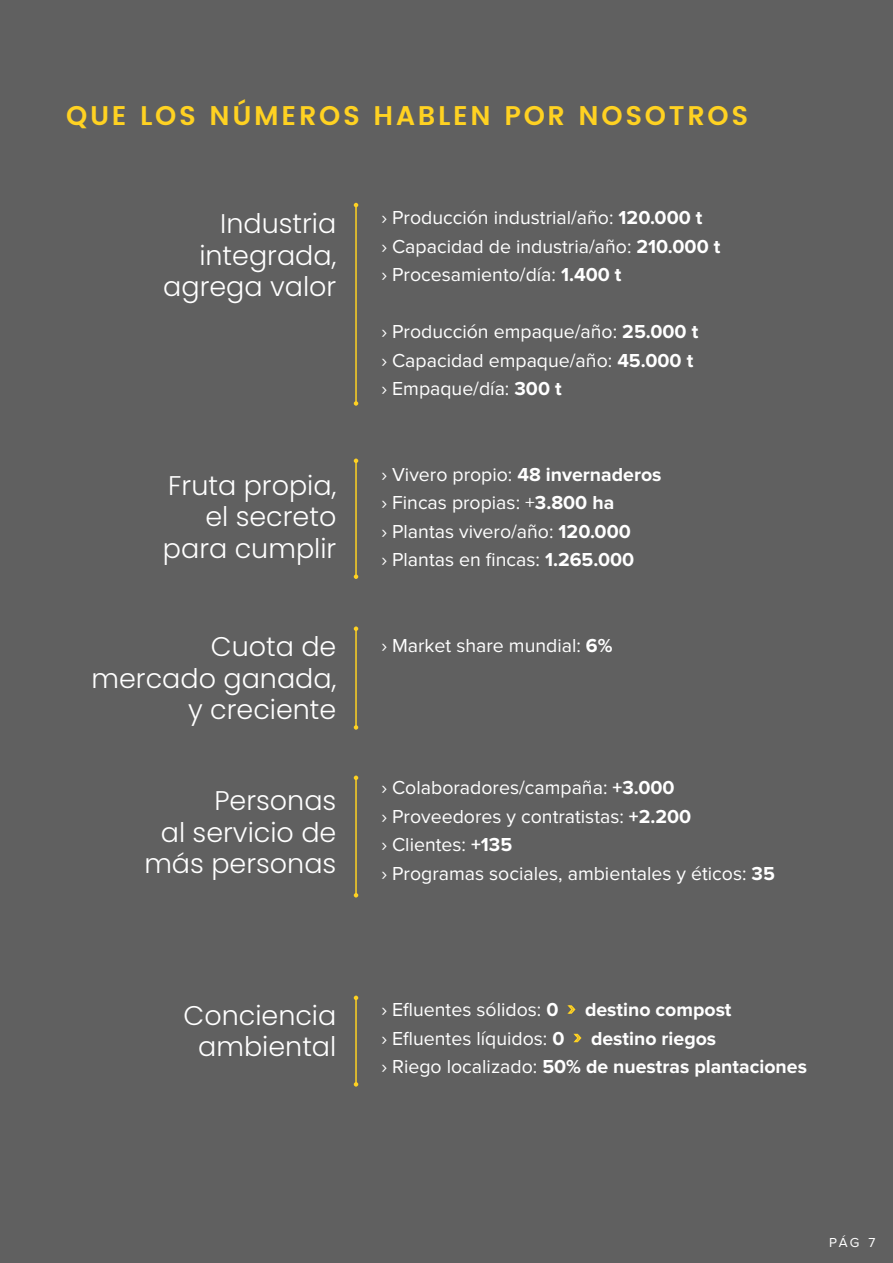
<style>
.page{position:relative;width:893px;height:1263px;background:#606060}
.page>*{position:absolute;margin:0;border:0;box-sizing:border-box;transform-origin:0 0}
.t1{font:300 27px/31.5px "Poppins";color:#fff;text-align:right}
.t2{font:600 27px "Poppins";letter-spacing:.1em;color:#ffd222}
.t3{font:19.5px/28.5px "Proxima Nova";color:#fff}
.t4{font:700 19.5px/28.5px "Proxima Nova";color:#fff}
.t5{font:13.5px "Proxima Nova";color:#fff}
.s1{font-weight:700}
.s2{font-weight:400}
</style>
<div class="page">
<svg style="left:567px;top:1005px;width:9px;height:9px"></svg>
<svg style="left:573px;top:1033px;width:9px;height:10px"></svg>
<hr style="left:355px;top:205px;width:2px;height:199px;background:#ffd222">
<svg style="left:354px;top:203px;width:4px;height:4px"></svg>
<svg style="left:354px;top:401px;width:4px;height:5px"></svg>
<hr style="left:355px;top:461px;width:2px;height:116px;background:#ffd222">
<svg style="left:354px;top:459px;width:4px;height:4px"></svg>
<svg style="left:354px;top:574px;width:4px;height:5px"></svg>
<hr style="left:355px;top:629px;width:2px;height:99px;background:#ffd222">
<svg style="left:354px;top:626px;width:4px;height:5px"></svg>
<svg style="left:354px;top:725px;width:4px;height:5px"></svg>
<hr style="left:355px;top:998px;width:2px;height:86px;background:#ffd222">
<svg style="left:354px;top:996px;width:4px;height:4px"></svg>
<svg style="left:354px;top:1082px;width:4px;height:5px"></svg>
<hr style="left:355px;top:778px;width:2px;height:117px;background:#ffd222">
<svg style="left:354px;top:776px;width:4px;height:4px"></svg>
<svg style="left:354px;top:893px;width:4px;height:4px"></svg>
<h1 class="t2" style="left:66px;top:96px;width:684px">QUE LOS NÚMEROS HABLEN POR NOSOTROS</h1>
<h1 class="t1" style="left:163px;top:208px;width:175px">Industria integrada, agrega valor</h1>
<h1 class="t1" style="left:163px;top:470px;width:175px">Fruta propia, el secreto para cumplir</h1>
<h1 class="t1" style="left:92px;top:631px;width:246px">Cuota de mercado ganada, y creciente</h1>
<h1 class="t1" style="left:144px;top:785px;width:193px">Personas<br>al servicio de más personas</h1>
<p class="t3" style="left:381px;top:204px;width:340px">› Producción industrial/año: <span class="s1">120.000 t<br></span>› Capacidad de industria/año: <span class="s1">210.000 t </span>› Procesamiento/día: <span class="s1">1.400 t</span></p>
<p class="t3" style="left:381px;top:318px;width:318px">› Producción empaque/año: <span class="s1">25.000 t </span>› Capacidad empaque/año: <span class="s1">45.000 t </span>› Empaque/día: <span class="s1">300 t</span></p>
<p class="t3" style="left:381px;top:460px;width:282px">› Vivero propio: <span class="s1">48 invernaderos </span>› Fincas propias: +<span class="s1">3.800 ha<br></span>› Plantas vivero/año: <span class="s1">120.000<br></span>› Plantas en fincas: <span class="s1">1.265.000</span></p>
<p class="t3" style="left:381px;top:631px;width:233px">› Market share mundial: <span class="s1">6%</span></p>
<p class="t3" style="left:381px;top:774px;width:395px">› Colaboradores/campaña: <span class="s1">+3.000<br></span>› Proveedores y contratistas: <span class="s1">+2.200<br></span>› Clientes: <span class="s1">+135<br></span>› Programas sociales, ambientales y éticos: <span class="s1">35</span></p>
<h1 class="t1" style="left:184px;top:1000px;width:154px;text-align:center">Conciencia ambiental</h1>
<p class="t3" style="left:381px;top:996px;width:179px">› Efluentes sólidos: <span class="s1">0</span></p>
<p class="t4" style="left:585px;top:996px;width:148px">destino compost</p>
<p class="t3" style="left:381px;top:1024px;width:185px">› Efluentes líquidos: <span class="s1">0</span></p>
<p class="t4" style="left:381px;top:1024px;width:427px;text-indent:210px">destino riegos<br><span class="s2">› Riego localizado:</span> 50% de nuestras plantaciones</p>
<p class="t5" style="left:829px;top:1235px;width:48px">PÁG 7</p>
</div>
